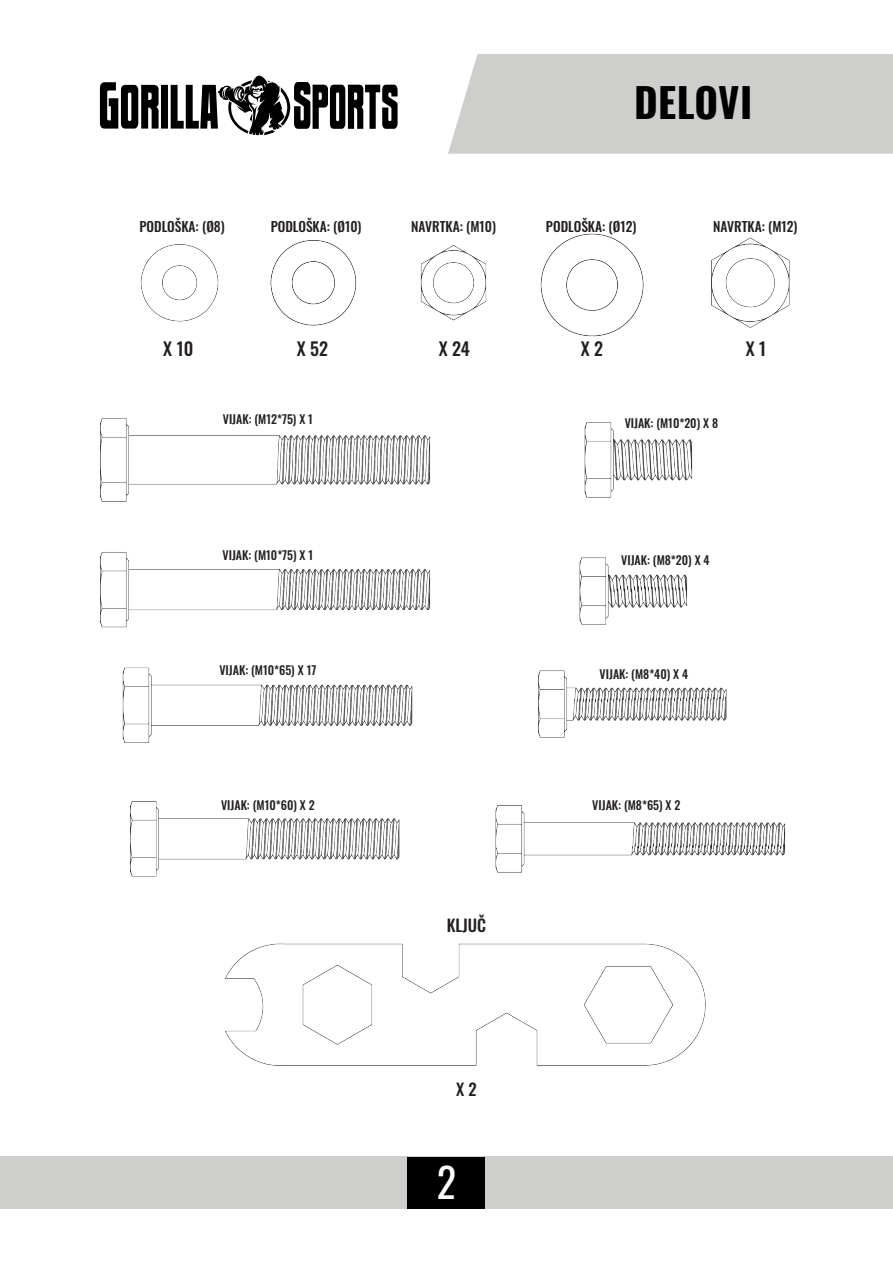
<style>
.page{position:relative;width:893px;height:1263px;background:#fff}
.page>*{position:absolute;margin:0;border:0;box-sizing:border-box;transform-origin:0 0}
.t1{font:700 40.5px "Oswald";letter-spacing:.01em;color:#000}
.t2{font:40.5px "Oswald";color:#fff}
.t3{font:500 18px "Oswald";color:#231f20}
.t4{font:500 16.5px "Oswald";color:#231f20}
.t5{font:500 13.5px "Oswald";color:#231f20}
.t6{font:500 12px "Oswald";color:#231f20}
</style>
<div class="page">
<img style="left:100px;top:233px;width:690px;height:833px">
<div style="left:448px;top:54px;width:445px;height:100px;background:#cececd"></div>
<div style="left:0;top:1156px;width:892px;height:53px;background:#cececd"></div>
<div style="left:408px;top:1157px;width:77px;height:51px;background:#000"></div>
<svg style="left:100px;top:76px;width:298px;height:59px"></svg>
<p class="t5" style="left:139px;top:214px;width:87px">PODLOŠKA: (Ø8)</p>
<p class="t1" style="left:634px;top:67px;width:120px">DELOVI</p>
<p class="t5" style="left:271px;top:214px;width:92px">PODLOŠKA: (Ø10)</p>
<p class="t5" style="left:411px;top:214px;width:86px">NAVRTKA: (M10)</p>
<p class="t5" style="left:546px;top:214px;width:92px">PODLOŠKA: (Ø12)</p>
<p class="t5" style="left:713px;top:214px;width:86px">NAVRTKA: (M12)</p>
<p class="t3" style="left:163px;top:332px;width:32px">X 10</p>
<p class="t3" style="left:297px;top:332px;width:33px">X 52</p>
<p class="t3" style="left:439px;top:332px;width:33px">X 24</p>
<p class="t3" style="left:581px;top:332px;width:24px">X 2</p>
<p class="t3" style="left:746px;top:332px;width:22px">X 1</p>
<p class="t6" style="left:223px;top:408px;width:92px">VIJAK: (M12*75) X 1</p>
<p class="t6" style="left:625px;top:413px;width:95px">VIJAK: (M10*20) X 8</p>
<p class="t6" style="left:223px;top:544px;width:92px">VIJAK: (M10*75) X 1</p>
<p class="t6" style="left:621px;top:549px;width:90px">VIJAK: (M8*20) X 4</p>
<p class="t6" style="left:219px;top:659px;width:98px">VIJAK: (M10*65) X 17</p>
<p class="t6" style="left:600px;top:663px;width:90px">VIJAK: (M8*40) X 4</p>
<p class="t6" style="left:221px;top:794px;width:95px">VIJAK: (M10*60) X 2</p>
<p class="t6" style="left:592px;top:794px;width:90px">VIJAK: (M8*65) X 2</p>
<p class="t4" style="left:447px;top:911px;width:41px">KLJUČ</p>
<p class="t4" style="left:456px;top:1074px;width:22px">X 2</p>
<p class="t2" style="left:437px;top:1147px;width:21px">2</p>
</div>
